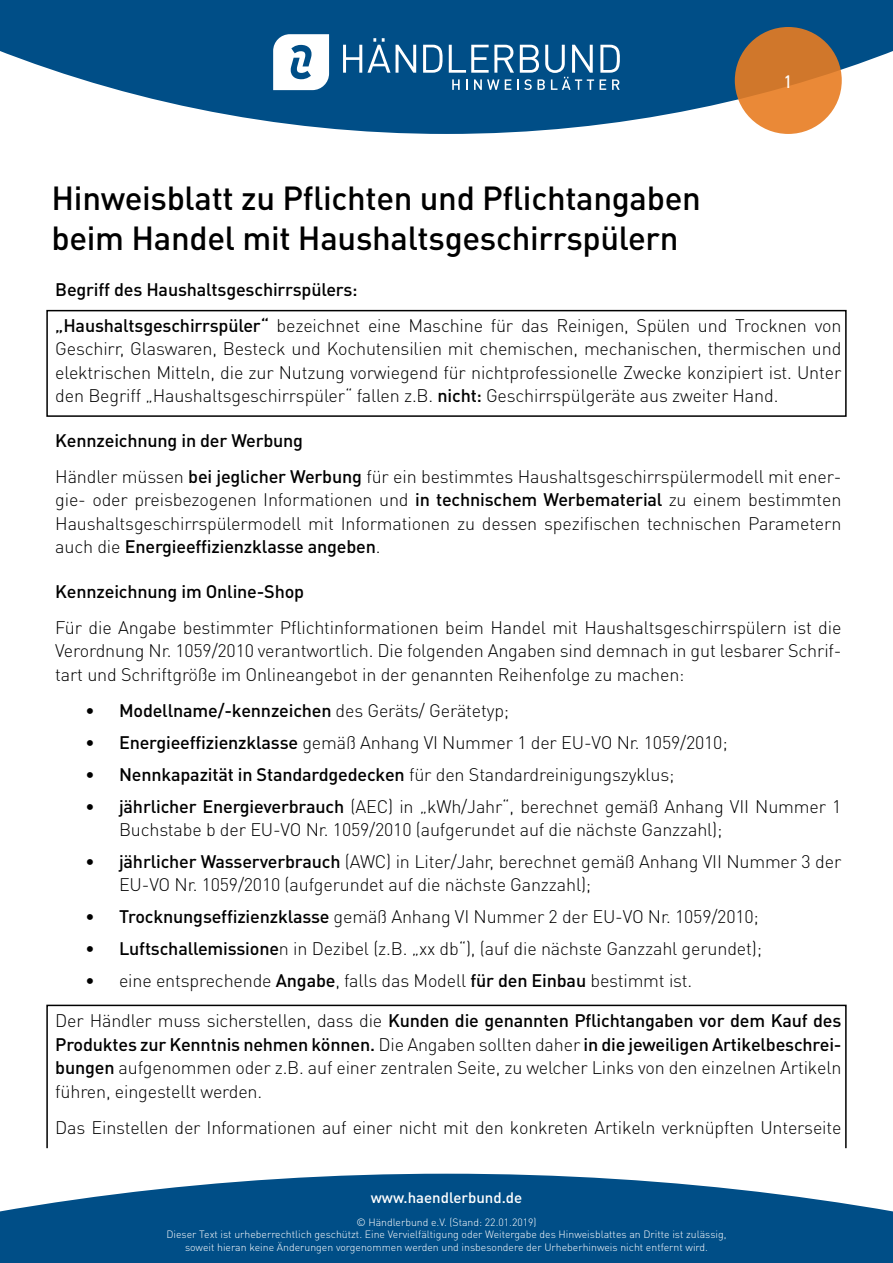
<style>
.page{position:relative;width:893px;height:1263px;background:#fff}
.page>*{position:absolute;margin:0;border:0;box-sizing:border-box;transform-origin:0 0}
.t1{font:500 33px/39.6px "DIN Pro";letter-spacing:-.01em;color:#000}
.t2{font:300 18px/23.4px "DIN Pro";letter-spacing:-.01em;color:#000;text-align:justify}
.t3{font:500 18px/36.2px "DIN Pro";letter-spacing:-.01em;color:#000}
.t4{font:condensed 18px "Zurich BT";color:#fff}
.t5{font:500 15px "DIN Pro";color:#fff}
.t6{font:300 10.5px/12.6px "DIN Pro";color:#fff;text-align:center}
.s1{font-weight:300}
.s2{font-weight:500}
</style>
<div class="page">
<svg style="left:0;top:0;width:893px;height:134px;fill:#004e87"></svg>
<svg style="left:735px;top:27px;width:107px;height:107px;background:#da7f31"></svg>
<svg style="left:343px;top:38px;width:47px;height:35px"></svg>
<svg style="left:396px;top:45px;width:20px;height:28px"></svg>
<svg style="left:423px;top:45px;width:20px;height:28px"></svg>
<svg style="left:600px;top:45px;width:20px;height:28px"></svg>
<svg style="left:449px;top:45px;width:145px;height:45px"></svg>
<svg style="left:600px;top:79px;width:6px;height:11px"></svg>
<svg style="left:612px;top:79px;width:8px;height:11px"></svg>
<svg style="left:273px;top:34px;width:56px;height:56px"></svg>
<svg style="left:0;top:1174px;width:893px;height:89px;background:#226697"></svg>
<div style="left:46px;top:310px;width:801px;height:107px;border:2px solid #000"></div>
<div style="left:46px;top:1005px;width:801px;height:144px;border:2px solid #000"></div>
<h1 class="t1" style="left:52px;top:177px;width:651px">Hinweisblatt zu Pflichten und Pflichtangaben beim Handel mit Haushaltsgeschirrspülern</h1>
<p class="t4" style="left:784px;top:71px;width:10px">1</p>
<p class="t3" style="left:55px;top:270px;width:788px">Begriff des Haushaltsgeschirrspülers:<br>„Haushaltsgeschirrspüler“ <span class="s1">bezeichnet eine Maschine für das Reinigen, Spülen und Trocknen von</span></p>
<p class="t2" style="left:55px;top:336px;width:788px">Geschirr, Glaswaren, Besteck und Kochutensilien mit chemischen, mechanischen, thermischen und elektrischen Mitteln, die zur Nutzung vorwiegend für nichtprofessionelle Zwecke konzipiert ist. Unter den Begriff „Haushaltsgeschirrspüler“ fallen z.B. <span class="s2">nicht:</span> Geschirrspülgeräte aus zweiter Hand.</p>
<p class="t2" style="left:55px;top:421px;width:788px;line-height:36.2px"><span class="s2">Kennzeichnung in der Werbung<br></span>Händler müssen <span class="s2">bei jeglicher Werbung</span> für ein bestimmtes Haushaltsgeschirrspülermodell mit ener-</p>
<p class="t2" style="left:55px;top:487px;width:788px">gie- oder preisbezogenen Informationen und <span class="s2">in technischem Werbematerial</span> zu einem bestimmten Haushaltsgeschirrspülermodell mit Informationen zu dessen spezifischen technischen Parametern auch die <span class="s2">Energieeffizienzklasse angeben</span>.</p>
<p class="t3" style="left:55px;top:572px;width:250px">Kennzeichnung im Online-Shop</p>
<p class="t2" style="left:55px;top:615px;width:788px">Für die Angabe bestimmter Pflichtinformationen beim Handel mit Haushaltsgeschirrspülern ist die Verordnung Nr. 1059/2010 verantwortlich. Die folgenden Angaben sind demnach in gut lesbarer Schrif&shy;tart und Schriftgröße im Onlineangebot in der genannten Reihenfolge zu machen:</p>
<p class="t3" style="left:85px;top:692px;width:426px"><span class="s1">•</span> Modellname/-kennzeichen <span class="s1">des Geräts/ Gerätetyp;</span></p>
<p class="t2" style="left:85px;top:730px;width:644px">• <span class="s2">Energieeffizienzklasse</span> gemäß Anhang VI Nummer 1 der EU-VO Nr. 1059/2010;</p>
<p class="t2" style="left:85px;top:762px;width:591px">• <span class="s2">Nennkapazität in Standardgedecken</span> für den Standardreinigungszyklus;</p>
<p class="t2" style="left:119px;top:794px;width:724px;text-indent:-34px">• <span class="s2">jährlicher Energieverbrauch</span> (AEC) in „kWh/Jahr“, berechnet gemäß Anhang VII Nummer 1<br>Buchstabe b der EU-VO Nr. 1059/2010 (aufgerundet auf die nächste Ganzzahl);</p>
<p class="t2" style="left:119px;top:849px;width:724px;text-indent:-34px">• <span class="s2">jährlicher Wasserverbrauch</span> (AWC) in Liter/Jahr, berechnet gemäß Anhang VII Nummer 3 der<br>EU-VO Nr. 1059/2010 (aufgerundet auf die nächste Ganzzahl);</p>
<p class="t2" style="left:85px;top:904px;width:675px">• <span class="s2">Trocknungseffizienzklasse</span> gemäß Anhang VI Nummer 2 der EU-VO Nr. 1059/2010;</p>
<p class="t2" style="left:85px;top:936px;width:678px">• <span class="s2">Luftschallemissione</span>n in Dezibel (z.B. „xx db“), (auf die nächste Ganzzahl gerundet);</p>
<p class="t2" style="left:85px;top:968px;width:609px">• eine entsprechende <span class="s2">Angabe</span>, falls das Modell <span class="s2">für den Einbau</span> bestimmt ist.</p>
<p class="t2" style="left:55px;top:1008px;width:788px">Der Händler muss sicherstellen, dass die <span class="s2">Kunden die genannten Pflichtangaben vor dem Kauf des Produktes zur Kenntnis nehmen können.</span> Die Angaben sollten daher <span class="s2">in die jeweiligen Artikelbeschrei&shy;bungen</span> aufgenommen oder z.B. auf einer zentralen Seite, zu welcher Links von den einzelnen Artikeln führen, eingestellt werden.</p>
<p class="t2" style="left:55px;top:1115px;width:788px">Das Einstellen der Informationen auf einer nicht mit den konkreten Artikeln verknüpften Unterseite</p>
<p class="t5" style="left:371px;top:1187px;width:153px">www.haendlerbund.de</p>
<p class="t6" style="left:166px;top:1215px;width:562px">© Händlerbund e.V. (Stand: 22.01.2019)<br>Dieser Text ist urheberrechtlich geschützt. Eine Vervielfältigung oder Weitergabe des Hinweisblattes an Dritte ist zulässig, soweit hieran keine Änderungen vorgenommen werden und insbesondere der Urheberhinweis nicht entfernt wird.</p>
</div>
